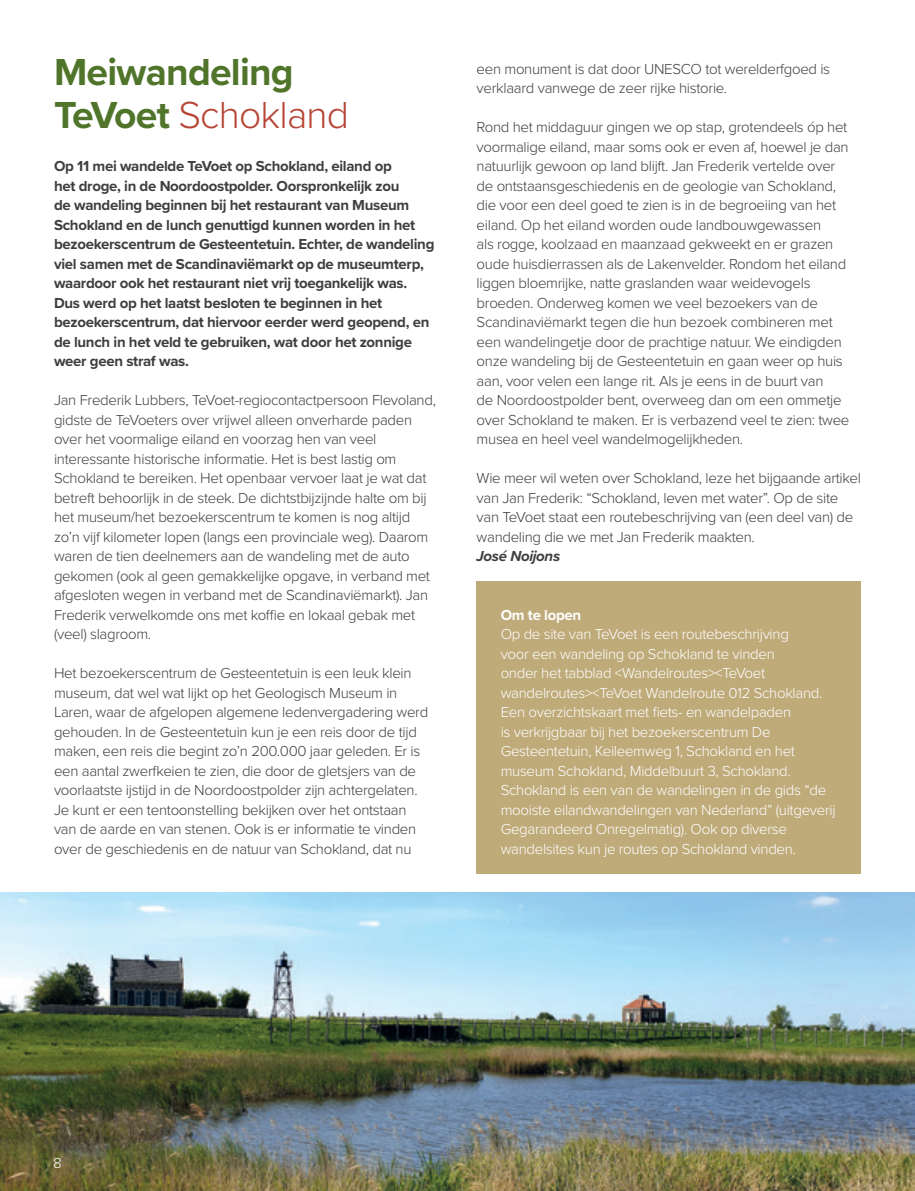
<style>
.page{position:relative;width:915px;height:1191px;background:#fff}
.page>*{position:absolute;margin:0;border:0;box-sizing:border-box;transform-origin:0 0}
.t1{font:700 39px/43.5px "Proxima Nova";letter-spacing:-.02em;color:#50752a}
.t2{font:300 15px/19.5px "Proxima Nova";letter-spacing:-.02em;color:#3e3e3f}
.t3{font:300 15px/19.5px "Proxima Nova";letter-spacing:-.02em;color:#fff}
.t4{font:700 15px/19.5px "Proxima Nova";letter-spacing:-.02em;color:#3e3e3f}
.t5{font:italic 700 15px "Proxima Nova";letter-spacing:-.02em;color:#3e3e3f}
.t6{font:700 15px "Proxima Nova";letter-spacing:-.02em;color:#fff}
.s1{font-weight:300;color:#b74434}
</style>
<div class="page">
<img style="left:0;top:892px;width:914px;height:299px">
<div style="left:476px;top:580px;width:384px;height:293px;background:#bfab7a"></div>
<h1 class="t1" style="left:54px;top:49px;width:296px">Meiwandeling<br>TeVoet <span class="s1">Schokland</span></h1>
<p class="t4" style="left:54px;top:156px;width:382px">Op 11 mei wandelde TeVoet op Schokland, eiland op<br>het droge, in de Noordoostpolder. Oorspronkelijk zou<br>de wandeling beginnen bij het restaurant van Museum Schokland en de lunch genuttigd kunnen worden in het bezoekerscentrum de Gesteentetuin. Echter, de wandeling viel samen met de Scandinaviëmarkt op de museumterp, waardoor ook het restaurant niet vrij toegankelijk was.<br>Dus werd op het laatst besloten te beginnen in het bezoekerscentrum, dat hiervoor eerder werd geopend, en de lunch in het veld te gebruiken, wat door het zonnige weer geen straf was.</p>
<p class="t2" style="left:54px;top:389px;width:383px">Jan Frederik Lubbers, TeVoet-regiocontactpersoon Flevoland, gidste de TeVoeters over vrijwel alleen onverharde paden over het voormalige eiland en voorzag hen van veel interessante historische informatie. Het is best lastig om Schokland te bereiken. Het openbaar vervoer laat je wat dat betreft behoorlijk in de steek. De dichtstbijzijnde halte om bij het museum/het bezoekerscentrum te komen is nog altijd zo’n vijf kilometer lopen (langs een provinciale weg). Daarom waren de tien deelnemers aan de wandeling met de auto gekomen (ook al geen gemakkelijke opgave, in verband met afgesloten wegen in verband met de Scandinaviëmarkt). Jan Frederik verwelkomde ons met koffie en lokaal gebak met (veel) slagroom.</p>
<p class="t2" style="left:54px;top:662px;width:375px">Het bezoekerscentrum de Gesteentetuin is een leuk klein museum, dat wel wat lijkt op het Geologisch Museum in Laren, waar de afgelopen algemene ledenvergadering werd gehouden. In de Gesteentetuin kun je een reis door de tijd maken, een reis die begint zo’n 200.000 jaar geleden. Er is een aantal zwerfkeien te zien, die door de gletsjers van de voorlaatste ijstijd in de Noordoostpolder zijn achtergelaten.<br>Je kunt er een tentoonstelling bekijken over het ontstaan van de aarde en van stenen. Ook is er informatie te vinden over de geschiedenis en de natuur van Schokland, dat nu</p>
<p class="t2" style="left:476px;top:58px;width:355px">een monument is dat door UNESCO tot werelderfgoed is verklaard vanwege de zeer rijke historie.</p>
<p class="t2" style="left:476px;top:116px;width:374px">Rond het middaguur gingen we op stap, grotendeels óp het voormalige eiland, maar soms ook er even af, hoewel je dan natuurlijk gewoon op land blijft. Jan Frederik vertelde over de ontstaansgeschiedenis en de geologie van Schokland, die voor een deel goed te zien is in de begroeiing van het eiland. Op het eiland worden oude landbouwgewassen<br>als rogge, koolzaad en maanzaad gekweekt en er grazen oude huisdierrassen als de Lakenvelder. Rondom het eiland liggen bloemrijke, natte graslanden waar weidevogels broeden. Onderweg komen we veel bezoekers van de Scandinaviëmarkt tegen die hun bezoek combineren met een wandelingetje door de prachtige natuur. We eindigden onze wandeling bij de Gesteentetuin en gaan weer op huis aan, voor velen een lange rit. Als je eens in de buurt van<br>de Noordoostpolder bent, overweeg dan om een ommetje over Schokland te maken. Er is verbazend veel te zien: twee musea en heel veel wandelmogelijkheden.</p>
<p class="t2" style="left:476px;top:467px;width:385px">Wie meer wil weten over Schokland, leze het bijgaande artikel van Jan Frederik: “Schokland, leven met water”. Op de site van TeVoet staat een routebeschrijving van (een deel van) de wandeling die we met Jan Frederik maakten.</p>
<p class="t5" style="left:476px;top:545px;width:85px">José Noijons</p>
<p class="t6" style="left:500px;top:603px;width:82px">Om te lopen</p>
<p class="t3" style="left:500px;top:623px;width:336px">Op de site van TeVoet is een routebeschrijving<br>voor een wandeling op Schokland te vinden<br>onder het tabblad &lt;Wandelroutes&gt;&lt;TeVoet wandelroutes&gt;&lt;TeVoet Wandelroute 012 Schokland.<br>Een overzichtskaart met fiets- en wandelpaden<br>is verkrijgbaar bij het bezoekerscentrum De Gesteentetuin, Keileemweg 1, Schokland en het museum Schokland, Middelbuurt 3, Schokland.<br>Schokland is een van de wandelingen in de gids “de mooiste eilandwandelingen van Nederland” (uitgeverij Gegarandeerd Onregelmatig). Ook op diverse wandelsites kun je routes op Schokland vinden.</p>
<p class="t3" style="left:53px;top:1152px;width:10px">8</p>
</div>
